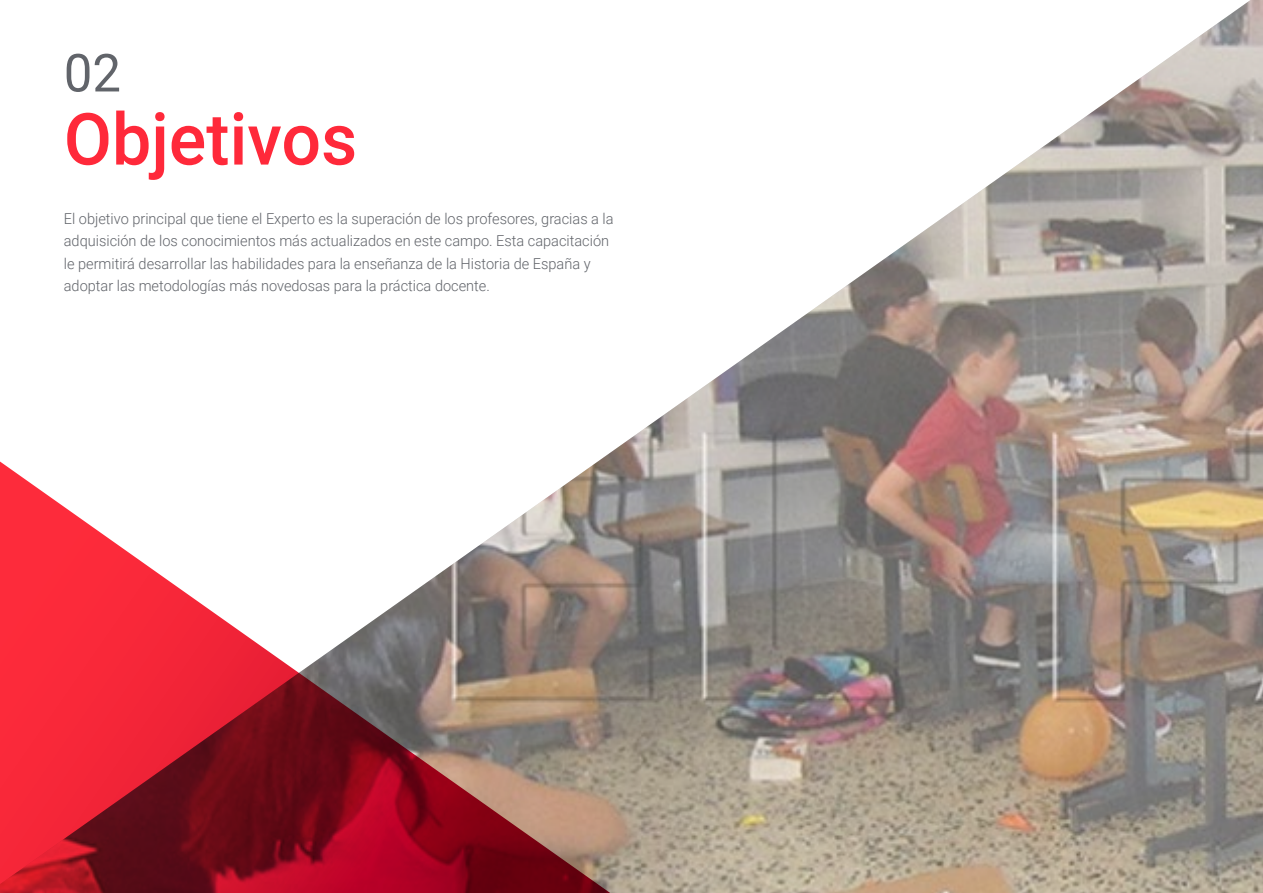
<style>
.page{position:relative;width:1263px;height:893px;background:#fff}
.page>*{position:absolute;margin:0;border:0;box-sizing:border-box;transform-origin:0 0}
.t1{font:500 72px "Roboto";color:#ff293a}
.t2{font:52.5px "Roboto";color:#61646a}
.t3{font:300 15px/22.5px "Roboto";color:#61646a}
</style>
<div class="page">
<img style="left:620px;top:0;width:643px;height:893px">
<svg style="left:0;top:446px;width:640px;height:447px"></svg>
<h2 class="t2" style="left:64px;top:36px;width:59px">02</h2>
<h1 class="t1" style="left:64px;top:89px;width:295px">Objetivos</h1>
<p class="t3" style="left:64px;top:207px;width:551px">El objetivo principal que tiene el Experto es la superación de los profesores, gracias a la adquisición de los conocimientos más actualizados en este campo. Esta capacitación le permitirá desarrollar las habilidades para la enseñanza de la Historia de España y adoptar las metodologías más novedosas para la práctica docente.</p>
</div>
